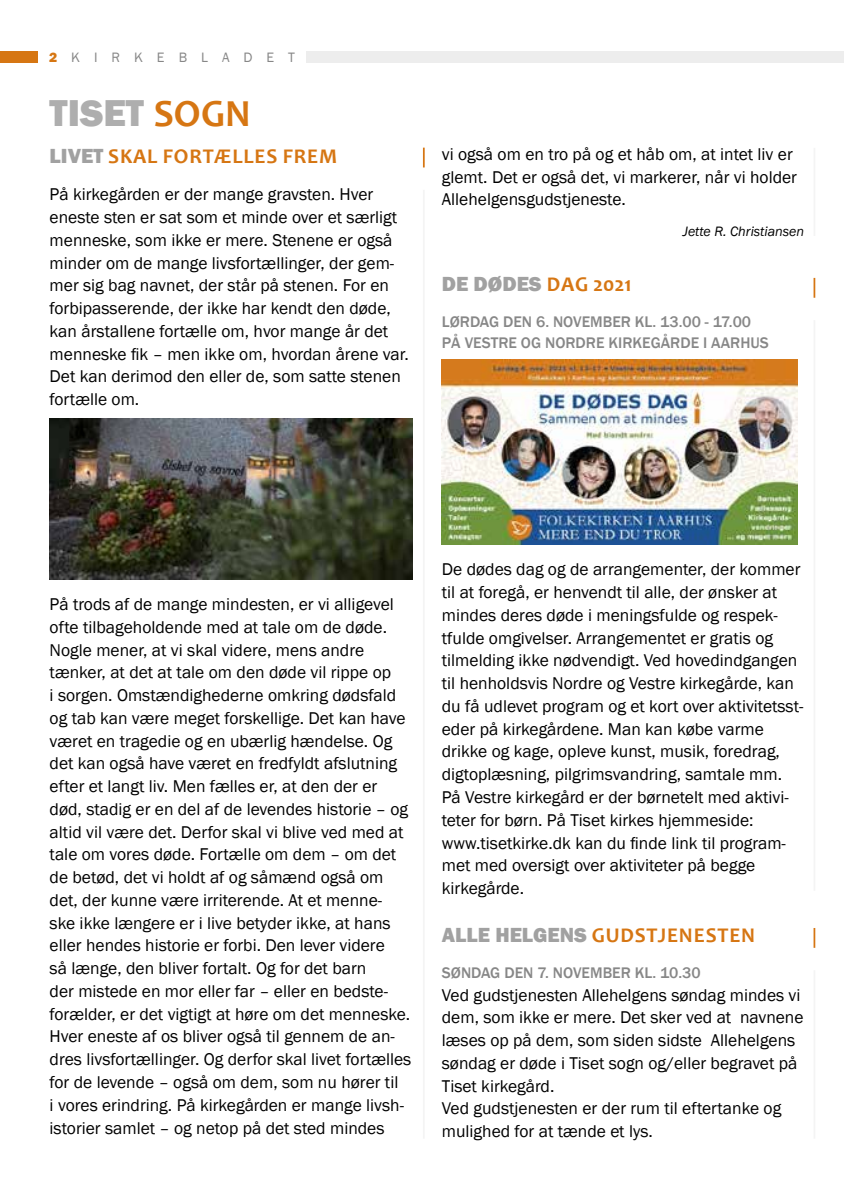
<style>
.page{position:relative;width:844px;height:1191px;background:#fff}
.page>*{position:absolute;margin:0;border:0;box-sizing:border-box;transform-origin:0 0}
.t1{font:800 38.5px "Franklin Gothic";color:#aeaeae}
.t2{font:700 21px "Candara";letter-spacing:.04em;color:#d67613}
.t3{font:800 21px "Franklin Gothic";color:#a1a1a1}
.t4{font:17.5px/22.8px "Franklin Gothic";color:#000}
.t5{font:500 15.75px/21px "Franklin Gothic";color:#878787}
.t6{font:italic 14px "Franklin Gothic";color:#000}
.t7{font:14px "Franklin Gothic";letter-spacing:1em;color:#878787}
.s1{font-weight:800;color:#d67613}
.s2{font-family:"Candara";font-weight:700;color:#d67613}
.s3{font-family:"Franklin Gothic";font-weight:800;color:#a1a1a1}
</style>
<div class="page">
<div style="left:306px;top:51px;width:537px;height:11px;background:#ededed"></div>
<div style="left:0;top:51px;width:38px;height:11px;background:#d67613"></div>
<hr style="left:423px;top:190px;width:1px;height:948px;background:#f4f4f4">
<svg style="left:423px;top:148px;width:1px;height:19px"></svg>
<hr style="left:813px;top:320px;width:2px;height:570px;background:#f4f4f4">
<hr style="left:813px;top:970px;width:2px;height:168px;background:#f4f4f4">
<hr style="left:813px;top:148px;width:2px;height:88px;background:#f4f4f4">
<hr style="left:813px;top:278px;width:2px;height:20px;background:#d67613">
<svg style="left:813px;top:928px;width:2px;height:19px"></svg>
<img style="left:441px;top:359px;width:355px;height:186px">
<img style="left:50px;top:418px;width:362px;height:161px">
<p class="t7" style="left:49px;top:49px;width:247px"><span class="s1">2</span>KIRKEBLADET</p>
<h1 class="t1" style="left:50px;top:88px;width:202px">TISET <span class="s2">SOGN</span></h1>
<p class="t2" style="left:50px;top:143px;width:289px"><span class="s3">LIVET</span> SKAL FORTÆLLES FREM</p>
<p class="t4" style="left:50px;top:184px;width:361px">På kirkegården er der mange gravsten. Hver eneste sten er sat som et minde over et særligt menneske, som ikke er mere. Stenene er også minder om de mange livsfortællinger, der gem&shy;mer sig bag navnet, der står på stenen. For en forbipasserende, der ikke har kendt den døde, kan årstallene fortælle om, hvor mange år det menneske fik – men ikke om, hvordan årene var.<br>Det kan derimod den eller de, som satte stenen fortælle om.</p>
<p class="t4" style="left:442px;top:143px;width:356px">vi også om en tro på og et håb om, at intet liv er glemt. Det er også det, vi markerer, når vi holder<br>Allehelgensgudstjeneste.</p>
<p class="t6" style="left:682px;top:222px;width:123px">Jette R. Christiansen</p>
<p class="t3" style="left:441px;top:270px;width:191px">DE DØDES <span class="s2">DAG 2021</span></p>
<p class="t5" style="left:441px;top:311px;width:328px">LØRDAG DEN 6. NOVEMBER KL. 13.00 - 17.00<br>PÅ VESTRE OG NORDRE KIRKEGÅRDE I AARHUS</p>
<p class="t4" style="left:50px;top:593px;width:363px">På trods af de mange mindesten, er vi alligevel ofte tilbageholdende med at tale om de døde.<br>Nogle mener, at vi skal videre, mens andre tænker, at det at tale om den døde vil rippe op<br>i sorgen. Omstændighederne omkring dødsfald og tab kan være meget forskellige. Det kan have været en tragedie og en ubærlig hændelse. Og det kan også have været en fredfyldt afslutning efter et langt liv. Men fælles er, at den der er død, stadig er en del af de levendes historie – og altid vil være det. Derfor skal vi blive ved med at tale om vores døde. Fortælle om dem – om det de betød, det vi holdt af og såmænd også om det, der kunne være irriterende. At et menne&shy;ske ikke længere er i live betyder ikke, at hans eller hendes historie er forbi. Den lever videre<br>så længe, den bliver fortalt. Og for det barn<br>der mistede en mor eller far – eller en bedste&shy;forælder, er det vigtigt at høre om det menneske.<br>Hver eneste af os bliver også til gennem de an&shy;dres livsfortællinger. Og derfor skal livet fortælles for de levende – også om dem, som nu hører til<br>i vores erindring. På kirkegården er mange livsh&shy;istorier samlet – og netop på det sted mindes</p>
<p class="t4" style="left:441px;top:558px;width:363px">De dødes dag og de arrangementer, der kommer til at foregå, er henvendt til alle, der ønsker at mindes deres døde i meningsfulde og respek&shy;tfulde omgivelser. Arrangementet er gratis og tilmelding ikke nødvendigt. Ved hovedindgangen til henholdsvis Nordre og Vestre kirkegårde, kan du få udlevet program og et kort over aktivitetsst&shy;eder på kirkegårdene. Man kan købe varme drikke og kage, opleve kunst, musik, foredrag, digtoplæsning, pilgrimsvandring, samtale mm.<br>På Vestre kirkegård er der børnetelt med aktivi&shy;teter for børn. På Tiset kirkes hjemmeside: www.tisetkirke.dk kan du finde link til program&shy;met med oversigt over aktiviteter på begge kirkegårde.</p>
<p class="t2" style="left:441px;top:922px;width:315px"><span class="s3">ALLE HELGENS</span> GUDSTJENESTEN</p>
<p class="t5" style="left:441px;top:962px;width:260px">SØNDAG DEN 7. NOVEMBER KL. 10.30</p>
<p class="t4" style="left:441px;top:983px;width:363px">Ved gudstjenesten Allehelgens søndag mindes vi dem, som ikke er mere. Det sker ved at navnene læses op på dem, som siden sidste Allehelgens søndag er døde i Tiset sogn og/eller begravet på Tiset kirkegård.<br>Ved gudstjenesten er der rum til eftertanke og mulighed for at tænde et lys.</p>
</div>
